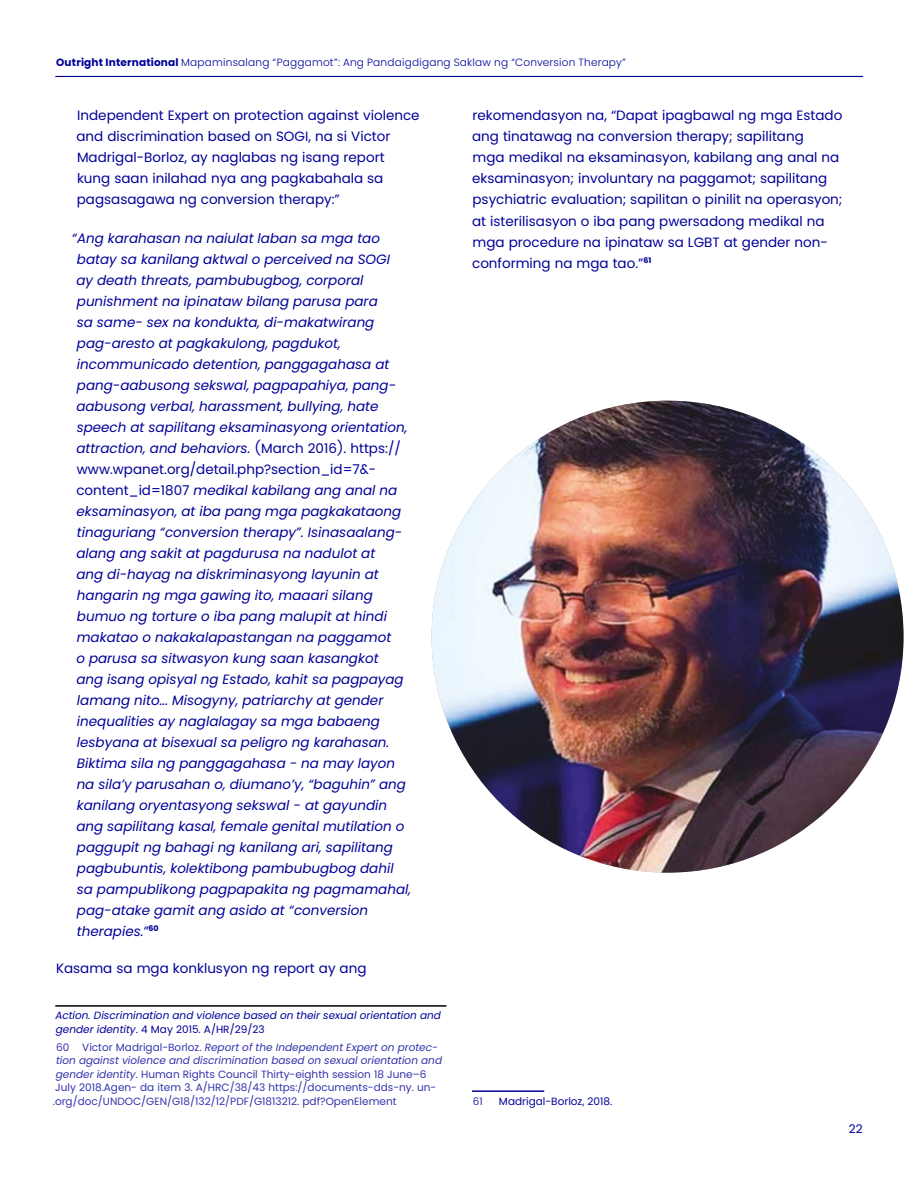
<style>
.page{position:relative;width:918px;height:1188px;background:#fff}
.page>*{position:absolute;margin:0;border:0;box-sizing:border-box;transform-origin:0 0}
.t1{font:italic 13.5px/21px "Poppins";color:#009}
.t2{font:13.5px/21px "Poppins";color:#009}
.t3{font:12px "Poppins";color:#009}
.t4{font:10.5px "Poppins";color:#3333ad}
.t5{font:italic 10.5px "Poppins";color:#3333ad}
.t6{font:italic 10.5px/13.5px "Poppins";color:#009}
.t7{font:300 10.5px "Poppins";letter-spacing:.02em;color:#009}
.t8{font:10.5px "Poppins";color:#009}
.s1{font-weight:700}
.s2{font-style:normal}
.s3{font-style:italic}
</style>
<div class="page">
<hr style="left:55px;top:76px;width:808px;height:1px;background:#009">
<hr style="left:55px;top:1005px;width:391px;height:2px;background:#000">
<hr style="left:472px;top:1090px;width:72px;height:2px;background:#009">
<img style="left:432px;top:401px;width:472px;height:472px;border-radius:236px">
<p class="t7" style="left:56px;top:57px;width:571px"><span class="s1">Outright International</span> Mapaminsalang “Paggamot”: Ang Pandaigdigang Saklaw ng “Conversion Therapy”</p>
<p class="t2" style="left:76px;top:105px;width:345px">Independent Expert on protection against violence and discrimination based on SOGI, na si Victor Madrigal-Borloz, ay naglabas ng isang report kung saan inilahad nya ang pagkabahala sa pagsasagawa ng conversion therapy:”</p>
<p class="t1" style="left:76px;top:227px;width:336px;text-indent:-5px">“Ang karahasan na naiulat laban sa mga tao batay sa kanilang aktwal o perceived na SOGI<br>ay death threats, pambubugbog, corporal punishment na ipinataw bilang parusa para<br>sa same- sex na kondukta, di-makatwirang pag-aresto at pagkakulong, pagdukot, incommunicado detention, panggagahasa at pang-aabusong sekswal, pagpapahiya, pang&shy;aabusong verbal, harassment, bullying, hate speech at sapilitang eksaminasyong orientation, attraction, and behaviors. <span class="s2">(March 2016). https:// www.wpanet.org/detail.php?section_id=7&amp;- content_id=1807</span> medikal kabilang ang anal na eksaminasyon, at iba pang mga pagkakataong tinaguriang “conversion therapy”. Isinasaalang&shy;alang ang sakit at pagdurusa na nadulot at<br>ang di-hayag na diskriminasyong layunin at hangarin ng mga gawing ito, maaari silang bumuo ng torture o iba pang malupit at hindi makatao o nakakalapastangan na paggamot<br>o parusa sa sitwasyon kung saan kasangkot<br>ang isang opisyal ng Estado, kahit sa pagpayag lamang nito... Misogyny, patriarchy at gender inequalities ay naglalagay sa mga babaeng lesbyana at bisexual sa peligro ng karahasan.<br>Biktima sila ng panggagahasa - na may layon na sila’y parusahan o, diumano’y, “baguhin” ang kanilang oryentasyong sekswal - at gayundin ang sapilitang kasal, female genital mutilation o paggupit ng bahagi ng kanilang ari, sapilitang pagbubuntis, kolektibong pambubugbog dahil sa pampublikong pagpapakita ng pagmamahal, pag-atake gamit ang asido at “conversion therapies.”<sup>60</sup></p>
<p class="t2" style="left:56px;top:958px;width:312px">Kasama sa mga konklusyon ng report ay ang</p>
<p class="t6" style="left:55px;top:1009px;width:387px">Action. Discrimination and violence based on their sexual orientation and gender identity<span class="s2">. 4 May 2015. A/HR/29/23</span></p>
<p class="t5" style="left:56px;top:1041px;width:383px"><span class="s2">60 Victor Madrigal-Borloz.</span> Report of the Independent Expert on protec-</p>
<p class="t5" style="left:56px;top:1054px;width:388px">tion against violence and discrimination based on sexual orientation and</p>
<p class="t4" style="left:56px;top:1068px;width:372px"><span class="s3">gender identity</span>. Human Rights Council Thirty-eighth session 18 June–6</p>
<p class="t4" style="left:55px;top:1081px;width:383px">July 2018.Agen- da item 3. A/HRC/38/43 https://documents-dds-ny. un-</p>
<p class="t4" style="left:53px;top:1095px;width:345px">.org/doc/UNDOC/GEN/G18/132/12/PDF/G1813212. pdf?OpenElement</p>
<p class="t2" style="left:472px;top:105px;width:372px">rekomendasyon na, “Dapat ipagbawal ng mga Estado ang tinatawag na conversion therapy; sapilitang<br>mga medikal na eksaminasyon, kabilang ang anal na eksaminasyon; involuntary na paggamot; sapilitang psychiatric evaluation; sapilitan o pinilit na operasyon; at isterilisasyon o iba pang pwersadong medikal na mga procedure na ipinataw sa LGBT at gender non&shy;conforming na mga tao.”<sup>61</sup></p>
<p class="t4" style="left:473px;top:1095px;width:12px">61</p>
<p class="t8" style="left:499px;top:1095px;width:115px">Madrigal-Borloz, 2018.</p>
<p class="t3" style="left:849px;top:1122px;width:15px">22</p>
</div>
